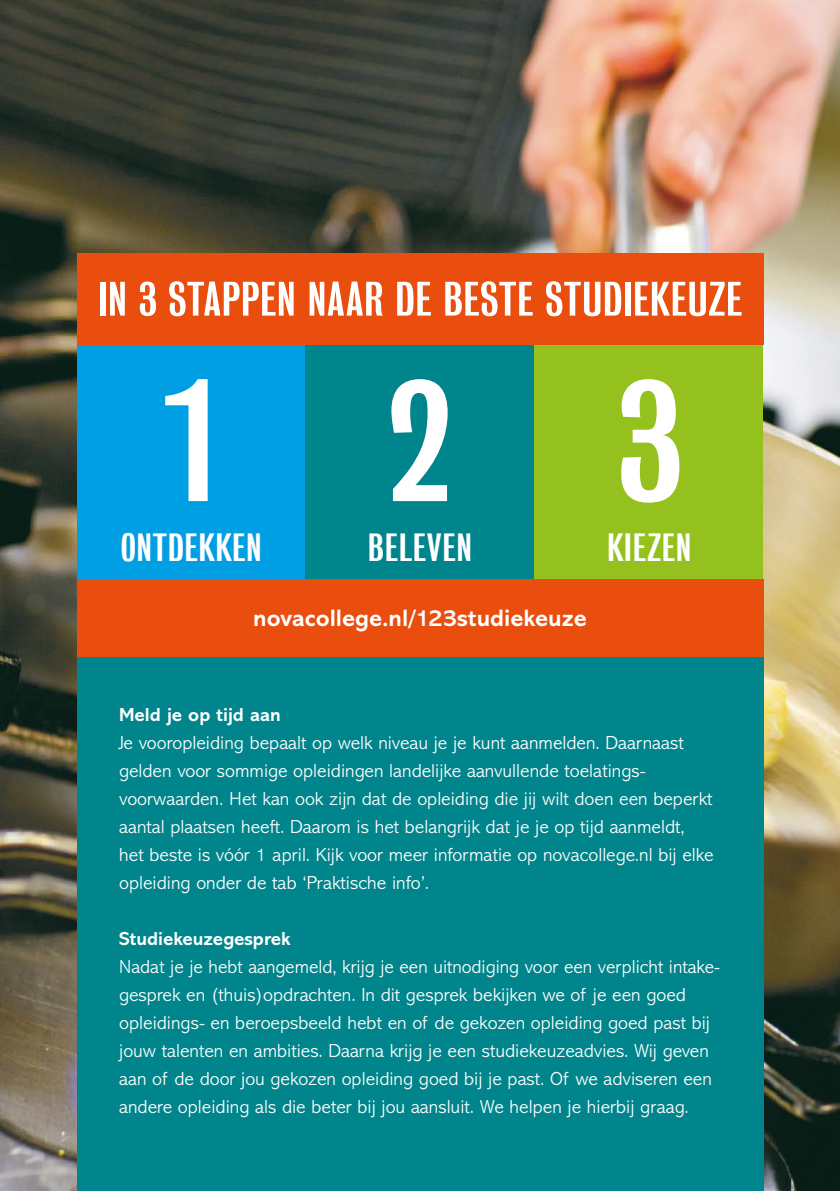
<style>
.page{position:relative;width:840px;height:1191px;background:#fff}
.page>*{position:absolute;margin:0;border:0;box-sizing:border-box;transform-origin:0 0}
.t1{font:157.6px "Bureau Grotesque One Three";color:#fff;scale:1.2 1}
.t2{font:44px "Bureau Grotesque One Three";letter-spacing:.01em;color:#fff;scale:1.2 1}
.t3{font:36px "Bureau Grotesque One Three";letter-spacing:.015em;color:#fff;scale:1.2 1}
.t4{font:700 24px "Abadi MT Pro";color:#fff}
.t5{font:300 19px/28px "Abadi MT Pro";color:#fff}
.t6{font:700 19px "Abadi MT Pro";color:#fff}
</style>
<div class="page">
<img style="left:0;top:0;width:839px;height:1191px">
<div style="left:77px;top:657px;width:686px;height:534px;background:#00858c"></div>
<div style="left:77px;top:254px;width:686px;height:91px;background:#e94e0f"></div>
<div style="left:77px;top:345px;width:228px;height:234px;background:#009fe3"></div>
<div style="left:305px;top:345px;width:229px;height:234px;background:#00858c"></div>
<div style="left:77px;top:579px;width:686px;height:78px;background:#e94e0f"></div>
<div style="left:534px;top:345px;width:229px;height:234px;background:#95c11f"></div>
<h2 class="t2" style="left:98px;top:275px;width:538px">IN 3 STAPPEN NAAR DE BESTE STUDIEKEUZE</h2>
<h1 class="t1" style="left:164px;top:354px;width:241px">1 2</h1>
<h1 class="t1" style="left:616px;top:354px;width:55px">3</h1>
<h3 class="t3" style="left:121px;top:528px;width:119px">ONTDEKKEN</h3>
<h3 class="t3" style="left:368px;top:528px;width:88px">BELEVEN</h3>
<h3 class="t3" style="left:606px;top:528px;width:72px">KIEZEN</h3>
<p class="t4" style="left:253px;top:604px;width:335px">novacollege.nl/123studiekeuze</p>
<p class="t6" style="left:119px;top:703px;width:163px">Meld je op tijd aan</p>
<p class="t5" style="left:119px;top:729px;width:595px">Je vooropleiding bepaalt op welk niveau je je kunt aanmelden. Daarnaast gelden voor sommige opleidingen landelijke aanvullende toelatings&shy;voorwaarden. Het kan ook zijn dat de opleiding die jij wilt doen een beperkt aantal plaatsen heeft. Daarom is het belangrijk dat je je op tijd aanmeldt, het beste is vóór 1 april. Kijk voor meer informatie op novacollege.nl bij elke opleiding onder de tab ‘Praktische info’.</p>
<p class="t6" style="left:119px;top:927px;width:173px">Studiekeuzegesprek</p>
<p class="t5" style="left:119px;top:953px;width:602px">Nadat je je hebt aangemeld, krijg je een uitnodiging voor een verplicht intake&shy;gesprek en (thuis)opdrachten. In dit gesprek bekijken we of je een goed opleidings- en beroepsbeeld hebt en of de gekozen opleiding goed past bij jouw talenten en ambities. Daarna krijg je een studiekeuzeadvies. Wij geven aan of de door jou gekozen opleiding goed bij je past. Of we adviseren een andere opleiding als die beter bij jou aansluit. We helpen je hierbij graag.</p>
</div>
